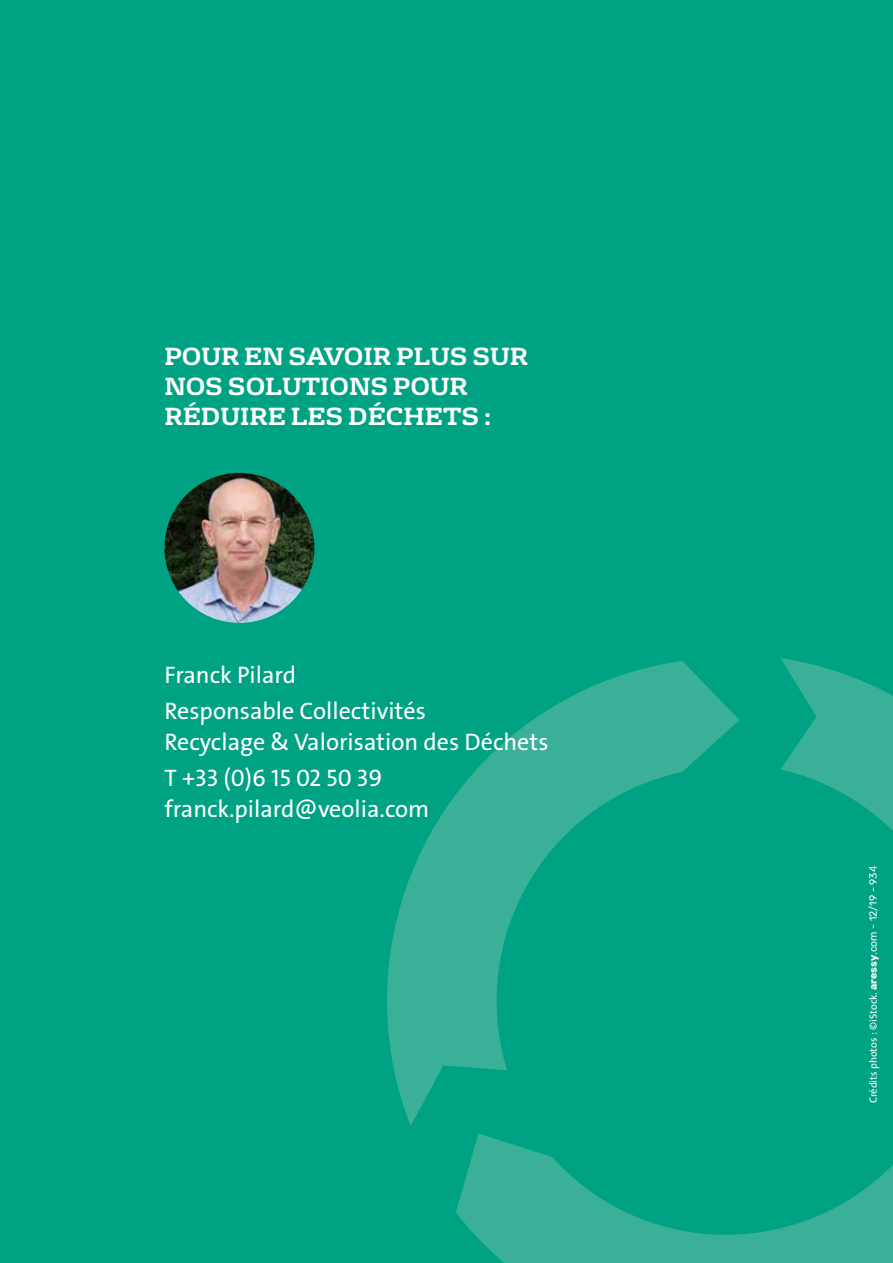
<style>
.page{position:relative;width:893px;height:1263px;background:#00a284}
.page>*{position:absolute;margin:0;border:0;box-sizing:border-box;transform-origin:0 0}
.t1{font:24px/35.7px "The Sans Veolia W5 Pla";color:#fff}
.t2{font:700 24px/30px "FS Rufus";color:#fff}
.t3{font:10.5px "The Sans Veolia W5 Pla";color:#fff}
.s1{font-family:"Rubik";font-weight:700}
.s2{font-family:"Rubik"}
</style>
<div class="page">
<svg style="left:780px;top:658px;width:113px;height:173px;fill:#39b097"></svg>
<svg style="left:387px;top:661px;width:352px;height:465px"></svg>
<svg style="left:456px;top:1133px;width:437px;height:130px"></svg>
<img style="left:164px;top:473px;width:150px;height:150px;border-radius:75px">
<p class="t2" style="left:164px;top:340px;width:365px">POUR EN SAVOIR PLUS SUR<br>NOS SOLUTIONS POUR<br>RÉDUIRE LES DÉCHETS :</p>
<p class="t1" style="left:164px;top:657px;width:263px">Franck Pilard<br>Responsable Collectivités</p>
<p class="t1" style="left:164px;top:724px;width:386px">Recyclage &amp; Valorisation des Déchets<br>T +33 (0)6 15 02 50 39</p>
<p class="t1" style="left:164px;top:792px;width:266px">franck.pilard@veolia.com</p>
<p class="t3" style="left:867px;top:1103px;width:239px;rotate:-90deg">Crédits photos : ©iStock. <span class="s1">aressy</span><span class="s2">.com - 12/19 - 934</span></p>
</div>
